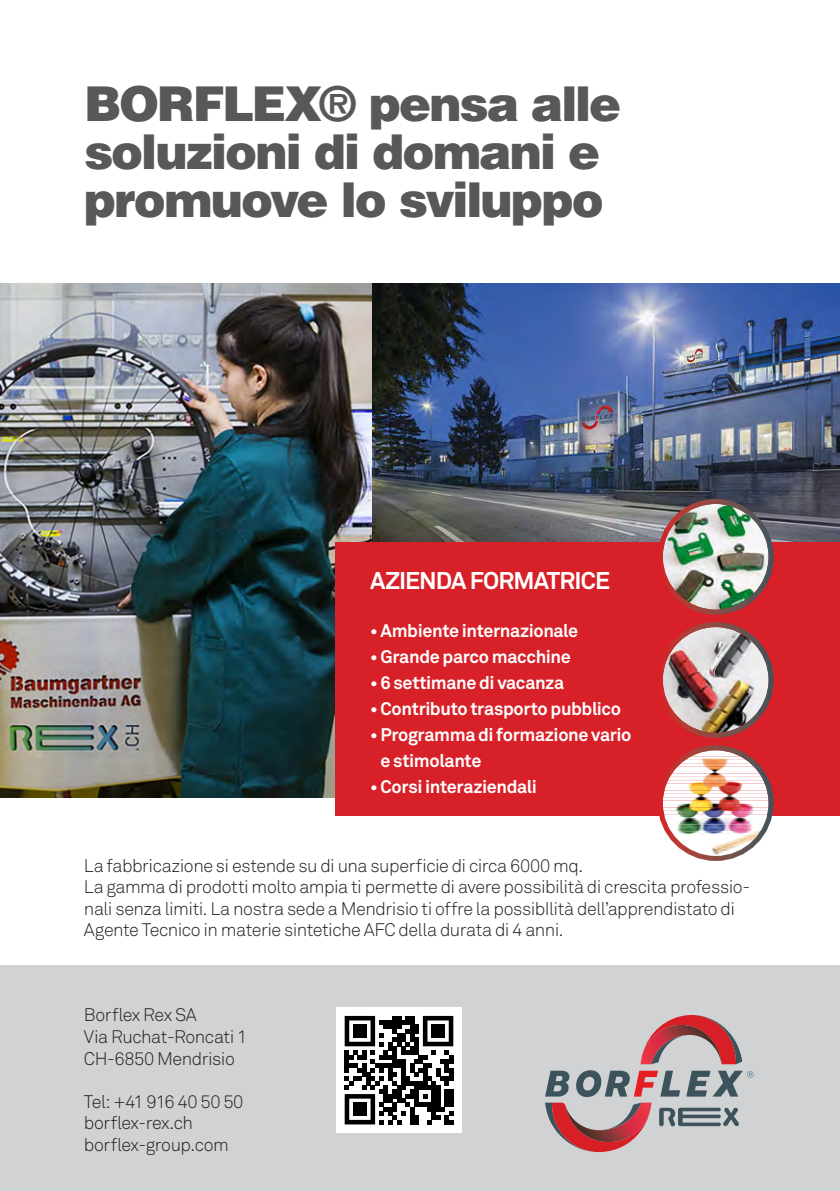
<style>
.page{position:relative;width:840px;height:1191px;background:#fff}
.page>*{position:absolute;margin:0;border:0;box-sizing:border-box;transform-origin:0 0}
.t1{font:900 48px/48px "Helvetica";letter-spacing:-.04em;color:#57585a}
.t2{font:700 24px "Akkurat Pro";letter-spacing:-.035em;color:#fff}
.t3{font:18px/21.6px "Akkurat Light Pro";letter-spacing:-.025em;color:#231f20}
.t4{font:700 18px/26px "Akkurat Pro";letter-spacing:-.02em;color:#fff}
</style>
<div class="page">
<div style="left:0;top:965px;width:839px;height:226px;background:#d1d2d4"></div>
<div style="left:336px;top:1007px;width:125px;height:126px;background:#fff"></div>
<svg style="left:344px;top:1016px;width:109px;height:108px"></svg>
<div style="left:353px;top:1024px;width:13px;height:13px;background:#000"></div>
<div style="left:431px;top:1024px;width:13px;height:13px;background:#000"></div>
<div style="left:353px;top:1102px;width:13px;height:13px;background:#000"></div>
<img style="left:0;top:283px;width:372px;height:514px">
<img style="left:372px;top:283px;width:467px;height:259px">
<div style="left:336px;top:542px;width:503px;height:273px;background:#d72028"></div>
<svg style="left:640px;top:1015px;width:101px;height:49px"></svg>
<svg style="left:545px;top:1070px;width:208px;height:82px"></svg>
<img style="left:662px;top:504px;width:106px;height:105px;border-radius:53px">
<div style="left:657px;top:499px;width:116px;height:115px;border:5px solid #fff;border-radius:50%"></div>
<img style="left:662px;top:627px;width:106px;height:106px;border-radius:53px">
<div style="left:657px;top:622px;width:116px;height:116px;border:5px solid #fff;border-radius:50%"></div>
<img style="left:698px;top:751px;width:34px;height:2px">
<img style="left:690px;top:753px;width:50px;height:3px">
<img style="left:685px;top:756px;width:60px;height:4px">
<img style="left:680px;top:760px;width:70px;height:3px">
<img style="left:677px;top:763px;width:76px;height:3px">
<img style="left:674px;top:766px;width:82px;height:4px">
<img style="left:671px;top:770px;width:88px;height:3px">
<img style="left:669px;top:773px;width:92px;height:4px">
<img style="left:663px;top:777px;width:105px;height:40px">
<img style="left:664px;top:817px;width:102px;height:7px">
<img style="left:667px;top:824px;width:96px;height:7px">
<img style="left:670px;top:831px;width:90px;height:3px">
<img style="left:673px;top:834px;width:84px;height:4px">
<img style="left:675px;top:838px;width:80px;height:3px">
<img style="left:679px;top:841px;width:72px;height:4px">
<img style="left:682px;top:845px;width:65px;height:3px">
<img style="left:687px;top:848px;width:55px;height:3px">
<img style="left:694px;top:851px;width:42px;height:4px">
<div style="left:657px;top:745px;width:116px;height:116px;border:5px solid #fff;border-radius:50%"></div>
<h1 class="t1" style="left:84px;top:79px;width:538px">BORFLEX® pensa alle soluzioni di domani e promuove lo sviluppo</h1>
<h2 class="t2" style="left:370px;top:566px;width:241px">AZIENDA FORMATRICE</h2>
<p class="t4" style="left:370px;top:618px;width:210px">• Ambiente internazionale</p>
<p class="t4" style="left:370px;top:644px;width:202px">• Grande parco macchine</p>
<p class="t4" style="left:370px;top:670px;width:195px">• 6 settimane di vacanza</p>
<p class="t4" style="left:370px;top:696px;width:252px">• Contributo trasporto pubblico</p>
<p class="t4" style="left:380px;top:722px;width:252px;text-indent:-10px">• Programma di formazione vario e stimolante</p>
<p class="t4" style="left:370px;top:774px;width:168px">• Corsi interaziendali</p>
<p class="t3" style="left:84px;top:854px;width:667px">La fabbricazione si estende su di una superficie di circa 6000 mq.<br>La gamma di prodotti molto ampia ti permette di avere possibilità di crescita professio&shy;nali senza limiti. La nostra sede a Mendrisio ti offre la possibIlità dell’apprendistato di Agente Tecnico in materie sintetiche AFC della durata di 4 anni.</p>
<p class="t3" style="left:84px;top:1004px;width:165px">Borflex Rex SA<br>Via Ruchat-Roncati 1<br>CH-6850 Mendrisio</p>
<p class="t3" style="left:84px;top:1091px;width:161px">Tel: +41 916 40 50 50 borflex-rex.ch borflex-group.com</p>
</div>
